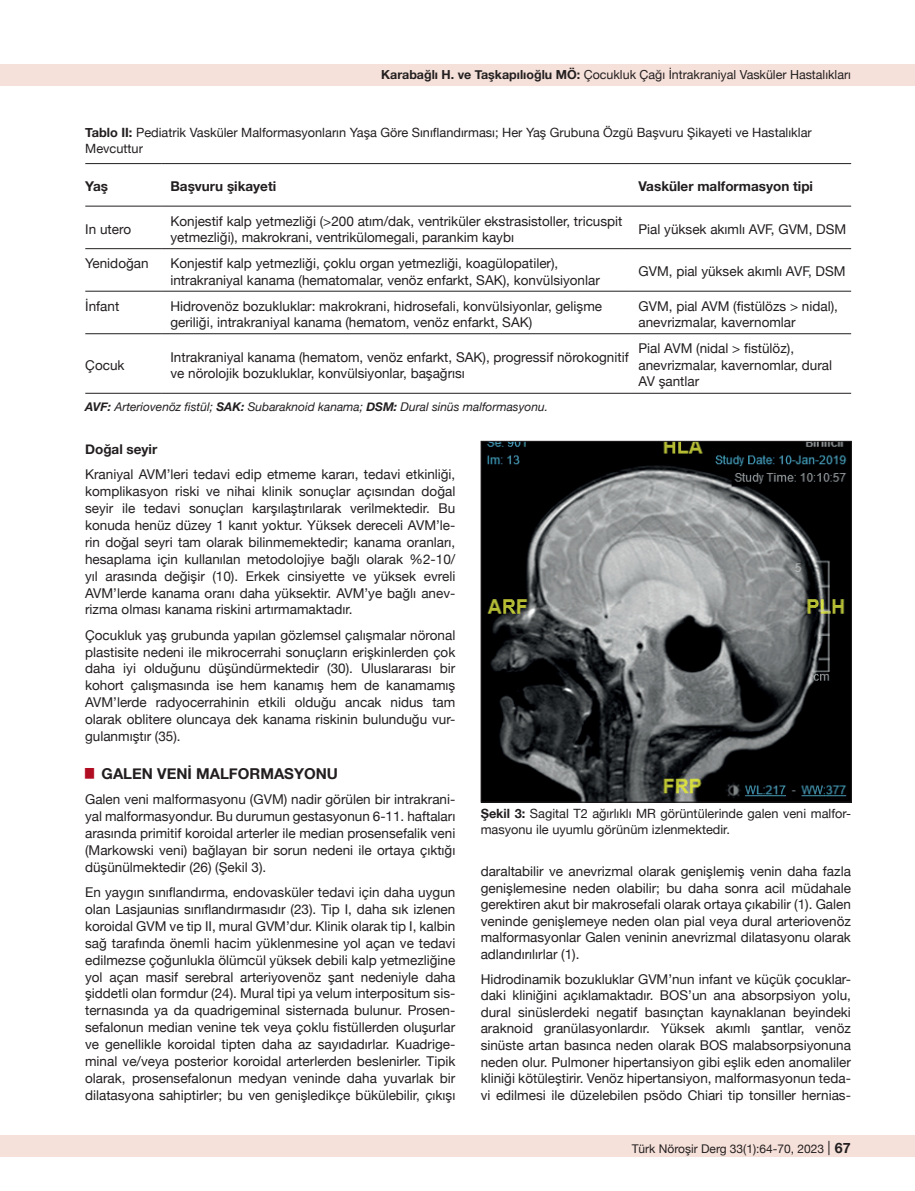
<style>
.page{position:relative;width:915px;height:1191px;background:#fff}
.page>*{position:absolute;margin:0;border:0;box-sizing:border-box;transform-origin:0 0}
.t1{font:700 15px "Helvetica Neue";color:#231f20}
.t2{font:13.5px/16.8px "Helvetica Neue";color:#231f20;text-align:justify}
.t3{font:700 13.5px "Helvetica Neue";color:#231f20}
.t4{font:12.75px/15.8px "Helvetica Neue";color:#231f20}
.t5{font:12.45px "Helvetica Neue";color:#231f20}
.t6{font:italic 12px "Helvetica Neue";color:#231f20}
.t7{font:12px "Helvetica Neue";color:#231f20}
.s1{font-weight:700}
.s2{font-size:14.25px}
.s3{font-weight:700;font-size:14.25px}
</style>
<div class="page">
<div style="left:0;top:1135px;width:914px;height:22px;background:#f6e1da"></div>
<div style="left:0;top:64px;width:914px;height:21px;background:#f6e1da"></div>
<hr style="left:85px;top:248px;width:77px;height:1px;background:#231f20">
<hr style="left:162px;top:248px;width:467px;height:1px;background:#231f20">
<hr style="left:629px;top:248px;width:221px;height:1px;background:#231f20">
<hr style="left:85px;top:291px;width:77px;height:1px;background:#231f20">
<hr style="left:162px;top:291px;width:467px;height:1px;background:#231f20">
<hr style="left:629px;top:291px;width:221px;height:1px;background:#231f20">
<hr style="left:85px;top:333px;width:77px;height:1px;background:#231f20">
<hr style="left:162px;top:333px;width:467px;height:1px;background:#231f20">
<hr style="left:629px;top:333px;width:221px;height:1px;background:#231f20">
<hr style="left:85px;top:163px;width:77px;height:1px;background:#231f20">
<hr style="left:162px;top:163px;width:467px;height:1px;background:#231f20">
<hr style="left:629px;top:163px;width:221px;height:1px;background:#231f20">
<hr style="left:85px;top:206px;width:77px;height:1px;background:#231f20">
<hr style="left:162px;top:206px;width:467px;height:1px;background:#231f20">
<hr style="left:629px;top:206px;width:221px;height:1px;background:#231f20">
<hr style="left:85px;top:393px;width:77px;height:1px;background:#231f20">
<hr style="left:162px;top:393px;width:467px;height:1px;background:#231f20">
<hr style="left:629px;top:393px;width:221px;height:1px;background:#231f20">
<img style="left:482px;top:443px;width:367px;height:357px">
<div style="left:480px;top:441px;width:371px;height:361px;border:1px solid #231f20"></div>
<p class="t5" style="left:381px;top:66px;width:471px"><span class="s1">Karabağlı H. ve Taşkapılıoğlu MÖ:</span> Çocukluk Çağı İntrakraniyal Vasküler Hastalıkları</p>
<p class="t4" style="left:85px;top:125px;width:727px"><span class="s1">Tablo II:</span> Pediatrik Vasküler Malformasyonların Yaşa Göre Sınıflandırması; Her Yaş Grubuna Özgü Başvuru Şikayeti ve Hastalıklar<br>Mevcuttur</p>
<p class="t3" style="left:85px;top:176px;width:24px">Yaş</p>
<p class="t3" style="left:170px;top:176px;width:107px">Başvuru şikayeti</p>
<p class="t3" style="left:638px;top:176px;width:176px">Vasküler malformasyon tipi</p>
<p class="t2" style="left:85px;top:221px;width:47px">In utero</p>
<p class="t2" style="left:170px;top:213px;width:453px">Konjestif kalp yetmezliği (&gt;200 atım/dak, ventriküler ekstrasistoller, tricuspit</p>
<p class="t2" style="left:170px;top:230px;width:345px">yetmezliği), makrokrani, ventrikülomegali, parankim kaybı</p>
<p class="t2" style="left:638px;top:221px;width:209px">Pial yüksek akımlı AVF, GVM, DSM</p>
<p class="t2" style="left:85px;top:256px;width:65px">Yenidoğan</p>
<p class="t2" style="left:170px;top:256px;width:431px">Konjestif kalp yetmezliği, çoklu organ yetmezliği, koagülopatiler), intrakraniyal kanama (hematomalar, venöz enfarkt, SAK), konvülsiyonlar</p>
<p class="t2" style="left:638px;top:264px;width:208px">GVM, pial yüksek akımlı AVF, DSM</p>
<p class="t2" style="left:85px;top:298px;width:36px">İnfant</p>
<p class="t2" style="left:170px;top:298px;width:433px">Hidrovenöz bozukluklar: makrokrani, hidrosefali, konvülsiyonlar, gelişme geriliği, intrakraniyal kanama (hematom, venöz enfarkt, SAK)</p>
<p class="t2" style="left:638px;top:298px;width:201px">GVM, pial AVM (fistülözs &gt; nidal), anevrizmalar, kavernomlar</p>
<p class="t2" style="left:85px;top:357px;width:41px">Çocuk</p>
<p class="t2" style="left:170px;top:349px;width:459px">Intrakraniyal kanama (hematom, venöz enfarkt, SAK), progressif nörokognitif ve nörolojik bozukluklar, konvülsiyonlar, başağrısı</p>
<p class="t2" style="left:638px;top:341px;width:195px;text-align:left">Pial AVM (nidal &gt; fistülöz), anevrizmalar, kavernomlar, dural<br>AV şantlar</p>
<p class="t6" style="left:85px;top:398px;width:464px"><span class="s1">AVF:</span> Arteriovenöz fistül; <span class="s1">SAK:</span> Subaraknoid kanama; <span class="s1">DSM:</span> Dural sinüs malformasyonu.</p>
<p class="t3" style="left:85px;top:439px;width:74px">Doğal seyir</p>
<p class="t2" style="left:85px;top:467px;width:371px">Kraniyal AVM’leri tedavi edip etmeme kararı, tedavi etkinliği, komplikasyon riski ve nihai klinik sonuçlar açısından doğal seyir ile tedavi sonuçları karşılaştırılarak verilmektedir. Bu konuda henüz düzey 1 kanıt yoktur. Yüksek dereceli AVM’le&shy;rin doğal seyri tam olarak bilinmemektedir; kanama oranları, hesaplama için kullanılan metodolojiye bağlı olarak %2-10/ yıl arasında değişir (10). Erkek cinsiyette ve yüksek evreli AVM’lerde kanama oranı daha yüksektir. AVM’ye bağlı anev&shy;rizma olması kanama riskini artırmamaktadır.</p>
<p class="t2" style="left:85px;top:627px;width:371px">Çocukluk yaş grubunda yapılan gözlemsel çalışmalar nöronal plastisite nedeni ile mikrocerrahi sonuçların erişkinlerden çok daha iyi olduğunu düşündürmektedir (30). Uluslararası bir kohort çalışmasında ise hem kanamış hem de kanamamış AVM’lerde radyocerrahinin etkili olduğu ancak nidus tam olarak oblitere oluncaya dek kanama riskinin bulunduğu vur&shy;gulanmıştır (35).</p>
<p class="t1" style="left:85px;top:762px;width:254px"><sup>█</sup> GALEN VENI MALFORMASYONU</p>
<p class="t2" style="left:85px;top:792px;width:371px">Galen veni malformasyonu (GVM) nadir görülen bir intrakrani&shy;yal malformasyondur. Bu durumun gestasyonun 6-11. haftaları arasında primitif koroidal arterler ile median prosensefalik veni (Markowski veni) bağlayan bir sorun nedeni ile ortaya çıktığı düşünülmektedir (26) (Şekil 3).</p>
<p class="t2" style="left:85px;top:884px;width:371px">En yaygın sınıflandırma, endovasküler tedavi için daha uygun olan Lasjaunias sınıflandırmasıdır (23). Tip I, daha sık izlenen koroidal GVM ve tip II, mural GVM’dur. Klinik olarak tip I, kalbin sağ tarafında önemli hacim yüklenmesine yol açan ve tedavi edilmezse çoğunlukla ölümcül yüksek debili kalp yetmezliğine yol açan masif serebral arteriyovenöz şant nedeniyle daha şiddetli olan formdur (24). Mural tipi ya velum interpositum sis&shy;ternasında ya da quadrigeminal sisternada bulunur. Prosen&shy;sefalonun median venine tek veya çoklu fistüllerden oluşurlar ve genellikle koroidal tipten daha az sayıdadırlar. Kuadrige&shy;minal ve/veya posterior koroidal arterlerden beslenirler. Tipik olarak, prosensefalonun medyan veninde daha yuvarlak bir dilatasyona sahiptirler; bu ven genişledikçe bükülebilir, çıkışı</p>
<p class="t4" style="left:480px;top:807px;width:371px"><span class="s1">Şekil 3:</span> Sagital T2 ağırlıklı MR görüntülerinde galen veni malfor&shy;masyonu ile uyumlu görünüm izlenmektedir.</p>
<p class="t2" style="left:480px;top:864px;width:371px">daraltabilir ve anevrizmal olarak genişlemiş venin daha fazla genişlemesine neden olabilir; bu daha sonra acil müdahale gerektiren akut bir makrosefali olarak ortaya çıkabilir (1). Galen veninde genişlemeye neden olan pial veya dural arteriovenöz malformasyonlar Galen veninin anevrizmal dilatasyonu olarak adlandırılırlar (1).</p>
<p class="t2" style="left:480px;top:971px;width:371px">Hidrodinamik bozukluklar GVM’nun infant ve küçük çocuklar&shy;daki kliniğini açıklamaktadır. BOS’un ana absorpsiyon yolu, dural sinüslerdeki negatif basınçtan kaynaklanan beyindeki araknoid granülasyonlardır. Yüksek akımlı şantlar, venöz sinüste artan basınca neden olarak BOS malabsorpsiyonuna neden olur. Pulmoner hipertansiyon gibi eşlik eden anomaliler kliniği kötüleştirir. Venöz hipertansiyon, malformasyonun teda&shy;vi edilmesi ile düzelebilen psödo Chiari tip tonsiller hernias-</p>
<p class="t7" style="left:631px;top:1140px;width:242px">Türk Nöroşir Derg 33(1):64-70, 2023 <span class="s2">|</span> <span class="s3">67 67</span></p>
</div>
